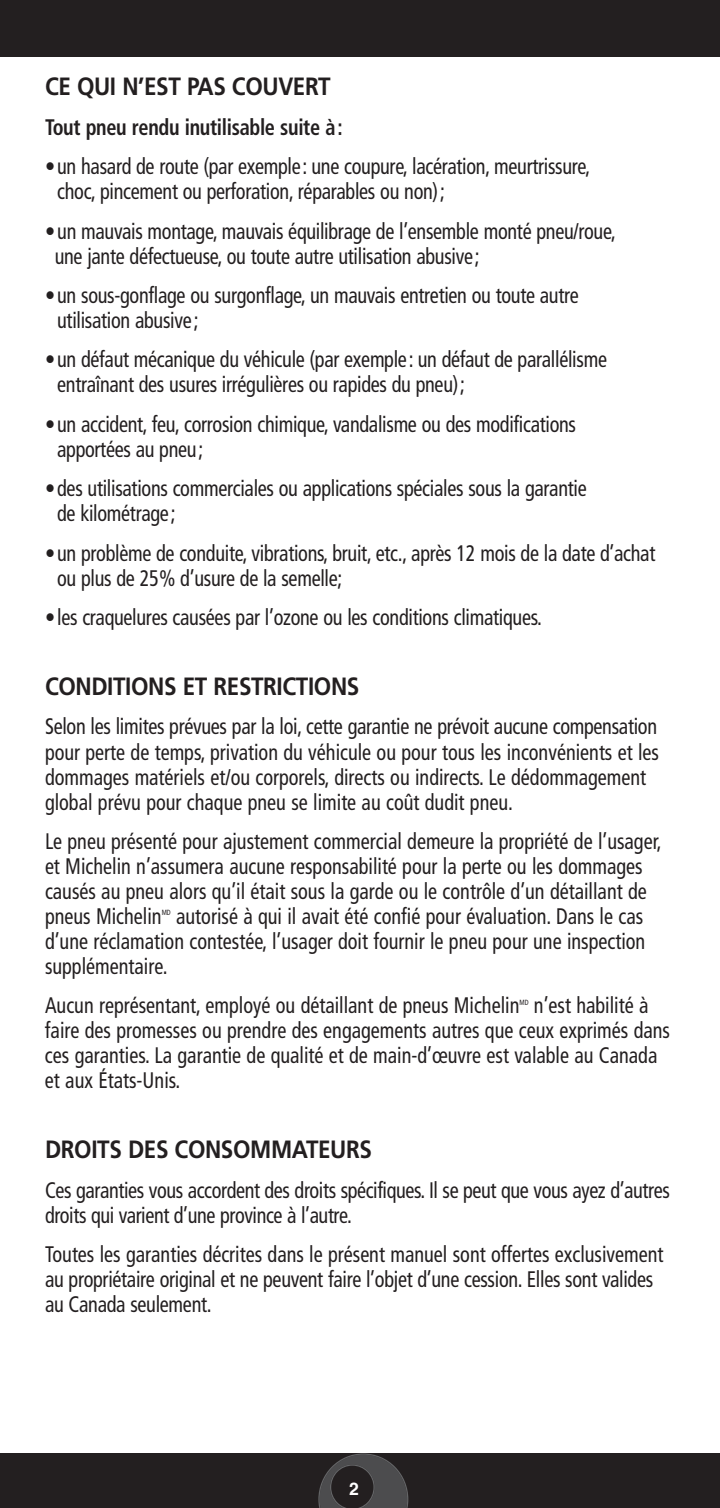
<style>
.page{position:relative;width:720px;height:1508px;background:#fff}
.page>*{position:absolute;margin:0;border:0;box-sizing:border-box;transform-origin:0 0}
.t1{font:700 25px "Frutiger";letter-spacing:-.015em;color:#231f20;scale:.9 1}
.t2{font:condensed 22.5px/25px "Frutiger";letter-spacing:-.015em;color:#231f20;scale:.9 1}
.t3{font:700 condensed 22.5px "Frutiger";letter-spacing:-.015em;color:#231f20;scale:.9 1}
.t4{font:700 17.5px "Helvetica";color:#fff}
.t5{font:condensed 7.5px "Frutiger";color:#231f20;scale:.9 1}
</style>
<div class="page">
<div style="left:0;top:1453px;width:720px;height:54px;background:#231f20"></div>
<div style="left:0;top:0;width:720px;height:56px;background:#231f20"></div>
<svg style="left:318px;top:1453px;width:90px;height:54px"></svg>
<p class="t1" style="left:45px;top:76px;width:319px">CE QUI N’EST PAS COUVERT</p>
<p class="t3" style="left:45px;top:118px;width:332px">Tout pneu rendu inutilisable suite à:</p>
<p class="t2" style="left:57px;top:156px;width:594px;text-indent:-12px">•un hasard de route (par exemple: une coupure, lacération, meurtrissure, choc, pincement ou perforation, réparables ou non);</p>
<p class="t2" style="left:55px;top:220px;width:625px;text-indent:-10px">•un mauvais montage, mauvais équilibrage de l’ensemble monté pneu/roue, une jante défectueuse, ou toute autre utilisation abusive;</p>
<p class="t2" style="left:57px;top:284px;width:581px;text-indent:-12px">•un sous-gonflage ou surgonflage, un mauvais entretien ou toute autre utilisation abusive;</p>
<p class="t2" style="left:57px;top:349px;width:612px;text-indent:-12px">•un défaut mécanique du véhicule (par exemple: un défaut de parallélisme entraînant des usures irrégulières ou rapides du pneu);</p>
<p class="t2" style="left:57px;top:413px;width:578px;text-indent:-12px">•un accident, feu, corrosion chimique, vandalisme ou des modifications apportées au pneu;</p>
<p class="t2" style="left:57px;top:478px;width:590px;text-indent:-12px">•des utilisations commerciales ou applications spéciales sous la garantie de kilométrage;</p>
<p class="t2" style="left:57px;top:542px;width:666px;text-indent:-12px">•un problème de conduite, vibrations, bruit, etc., après 12 mois de la date d’achat ou plus de 25% d’usure de la semelle;</p>
<p class="t2" style="left:45px;top:606px;width:554px">•les craquelures causées par l’ozone ou les conditions climatiques.</p>
<p class="t1" style="left:45px;top:676px;width:351px">CONDITIONS ET RESTRICTIONS</p>
<p class="t2" style="left:45px;top:716px;width:684px">Selon les limites prévues par la loi, cette garantie ne prévoit aucune compensation pour perte de temps, privation du véhicule ou pour tous les inconvénients et les dommages matériels et/ou corporels, directs ou indirects. Le dédommagement global prévu pour chaque pneu se limite au coût dudit pneu.</p>
<p class="t2" style="left:45px;top:830px;width:687px">Le pneu présenté pour ajustement commercial demeure la propriété de l’usager, et Michelin n’assumera aucune responsabilité pour la perte ou les dommages causés au pneu alors qu’il était sous la garde ou le contrôle d’un détaillant de pneus Michelin</p>
<p class="t2" style="left:45px;top:905px;width:669px;text-align:justify;text-indent:131px">autorisé à qui il avait été confié pour évaluation. Dans le cas d’une réclamation contestée, l’usager doit fournir le pneu pour une inspection supplémentaire.</p>
<p class="t2" style="left:45px;top:995px;width:529px">Aucun représentant, employé ou détaillant de pneus Michelin</p>
<p class="t5" style="left:519px;top:999px;width:12px">MD</p>
<p class="t5" style="left:162px;top:909px;width:12px">MD</p>
<p class="t2" style="left:45px;top:995px;width:696px;text-indent:489px">n’est habilité à faire des promesses ou prendre des engagements autres que ceux exprimés dans ces garanties. La garantie de qualité et de main-d’œuvre est valable au Canada et aux États-Unis.</p>
<p class="t1" style="left:45px;top:1139px;width:365px">DROITS DES CONSOMMATEURS</p>
<p class="t2" style="left:45px;top:1179px;width:696px">Ces garanties vous accordent des droits spécifiques. Il se peut que vous ayez d’autres droits qui varient d’une province à l’autre.</p>
<p class="t2" style="left:45px;top:1243px;width:689px">Toutes les garanties décrites dans le présent manuel sont offertes exclusivement au propriétaire original et ne peuvent faire l’objet d’une cession. Elles sont valides au Canada seulement.</p>
<p class="t4" style="left:349px;top:1482px;width:11px">2</p>
</div>
